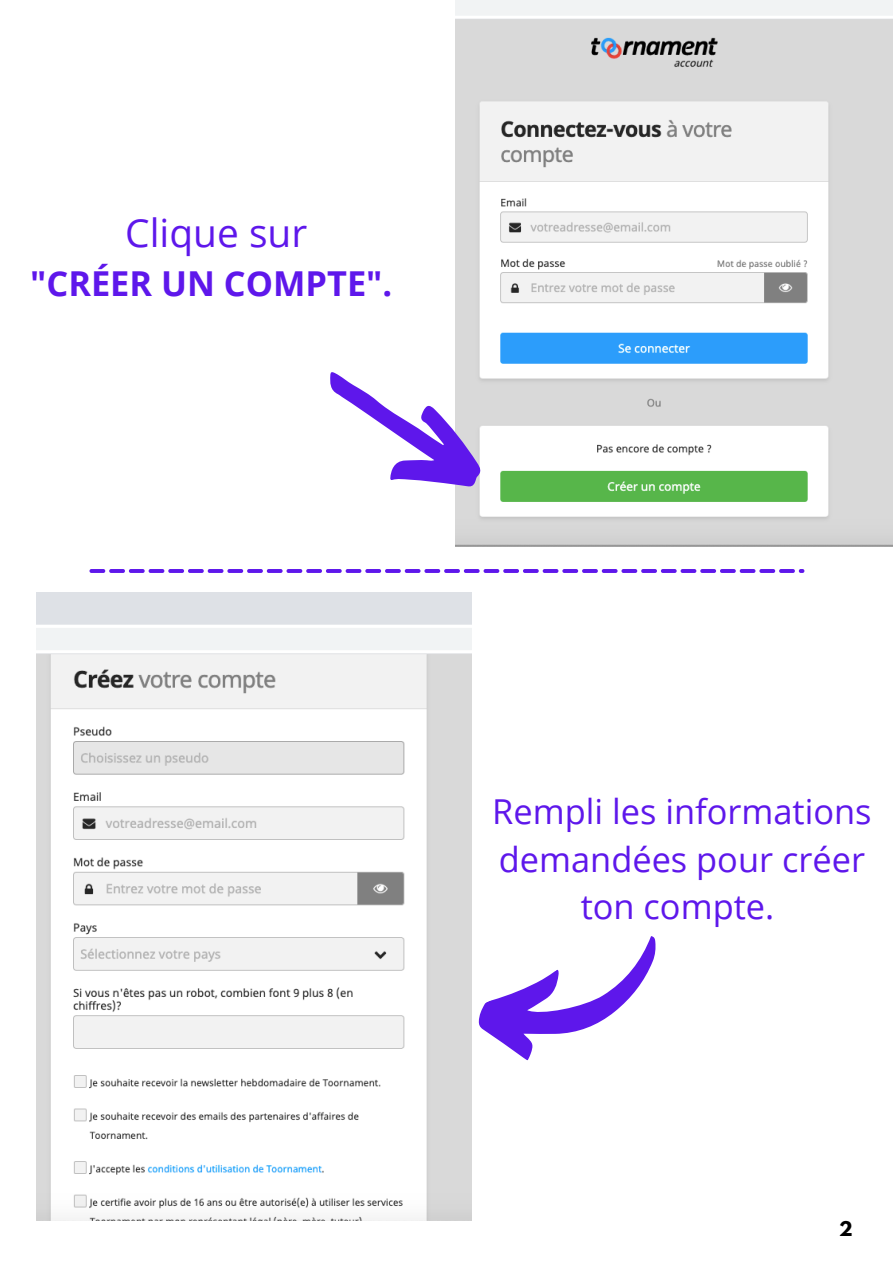
<style>
.page{position:relative;width:893px;height:1263px;background:#fff}
.page>*{position:absolute;margin:0;border:0;box-sizing:border-box;transform-origin:0 0}
.t1{font:38.85px "Open Sans";color:#5e17eb}
.t2{font:34.35px/47.6px "Open Sans";color:#5e17eb;text-align:center}
.t3{font:700 34.35px "Open Sans";color:#5e17eb}
.t4{font:700 18px "League Spartan";color:#000}
</style>
<div class="page">
<svg style="left:471px;top:927px;width:185px;height:146px"></svg>
<img style="left:37px;top:593px;width:434px;height:627px">
<img style="left:456px;top:0;width:437px;height:547px">
<svg style="left:330px;top:343px;width:166px;height:180px"></svg>
<svg style="left:89px;top:569px;width:715px;height:4px"></svg>
<p class="t1" style="left:125px;top:205px;width:183px">Clique sur</p>
<p class="t3" style="left:30px;top:259px;width:363px">"CRÉER UN COMPTE".</p>
<p class="t2" style="left:492px;top:787px;width:381px">Rempli les informations demandées pour créer ton compte.</p>
<p class="t4" style="left:839px;top:1219px;width:15px">2</p>
</div>
